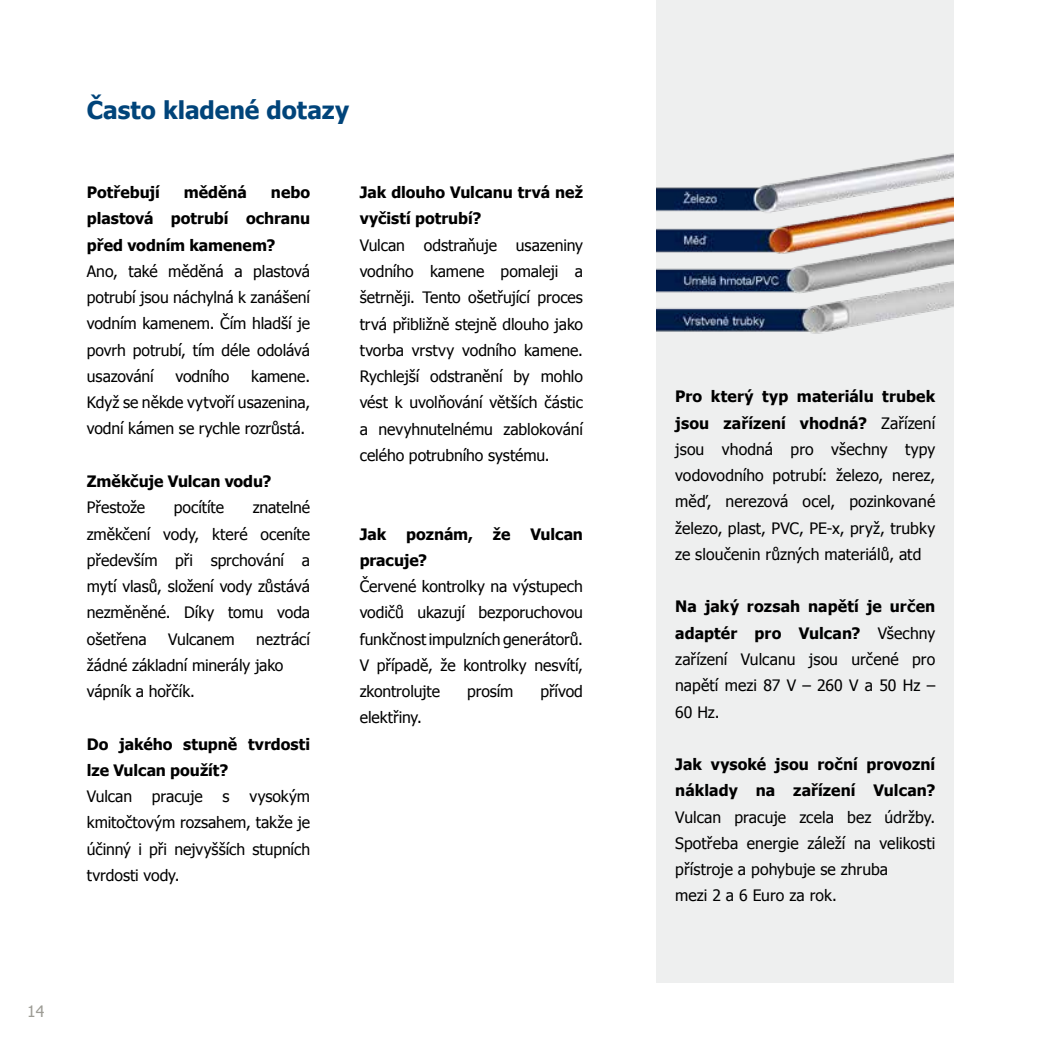
<style>
.page{position:relative;width:1042px;height:1042px;background:#fff}
.page>*{position:absolute;margin:0;border:0;box-sizing:border-box;transform-origin:0 0}
.t1{font:700 24.5px "Tahoma";color:#00447a}
.t2{font:15.75px/26.2px "Tahoma";letter-spacing:-.005em;color:#000;text-align:justify}
.t3{font:700 15.75px/26.2px "Tahoma";color:#000}
.t4{font:15.75px "Tahoma";color:#9d9c95}
.s1{font-weight:700}
</style>
<div class="page">
<div style="left:656px;top:0;width:298px;height:982px;background:#eeefef"></div>
<img style="left:656px;top:153px;width:298px;height:181px">
<h1 class="t1" style="left:87px;top:93px;width:264px">Často kladené dotazy</h1>
<p class="t3" style="left:87px;top:178px;width:74px">Potřebují</p>
<p class="t3" style="left:184px;top:178px;width:65px">měděná</p>
<p class="t3" style="left:87px;top:178px;width:225px;text-align:justify;text-indent:184px">nebo plastová potrubí ochranu před vodním kamenem?</p>
<p class="t2" style="left:87px;top:257px;width:225px">Ano, také měděná a plastová potrubí jsou náchylná k zanášení vodním kamenem. Čím hladší je povrh potrubí, tím déle odolává usazování</p>
<p class="t2" style="left:175px;top:362px;width:55px">vodního</p>
<p class="t2" style="left:87px;top:362px;width:225px;text-indent:164px">kamene.<br>Když se někde vytvoří usazenina, vodní kámen se rychle rozrůstá.</p>
<p class="t3" style="left:87px;top:467px;width:186px">Změkčuje Vulcan vodu?</p>
<p class="t2" style="left:87px;top:494px;width:60px">Přestože</p>
<p class="t2" style="left:174px;top:494px;width:52px">pocítíte</p>
<p class="t2" style="left:87px;top:494px;width:225px;text-indent:166px">znatelné změkčení vody, které oceníte především při sprchování a mytí vlasů, složení vody zůstává nezměněné. Díky tomu voda ošetřena</p>
<p class="t2" style="left:87px;top:625px;width:225px;text-align:left;text-indent:169px">neztrácí žádné základní minerály jako vápník a hořčík.</p>
<p class="t3" style="left:87px;top:730px;width:225px">Do jakého stupně tvrdosti lze Vulcan použít?</p>
<p class="t2" style="left:87px;top:782px;width:47px">Vulcan</p>
<p class="t2" style="left:152px;top:782px;width:52px">pracuje</p>
<p class="t2" style="left:223px;top:782px;width:9px">s</p>
<p class="t2" style="left:168px;top:625px;width:68px">Vulcanem</p>
<p class="t2" style="left:87px;top:782px;width:225px;text-indent:163px">vysokým kmitočtovým rozsahem, takže je účinný i při nejvyšších stupních tvrdosti vody.</p>
<p class="t3" style="left:360px;top:178px;width:225px">Jak dlouho Vulcanu trvá než vyčistí potrubí?</p>
<p class="t2" style="left:360px;top:231px;width:225px">Vulcan odstraňuje usazeniny vodního kamene pomaleji a šetrněji. Tento ošetřující proces trvá přibližně stejně dlouho jako tvorba vrstvy vodního kamene.<br>Rychlejší odstranění by mohlo vést k uvolňování větších částic a nevyhnutelnému zablokování celého potrubního systému.</p>
<p class="t3" style="left:360px;top:520px;width:28px">Jak</p>
<p class="t3" style="left:406px;top:520px;width:68px">poznám,</p>
<p class="t3" style="left:493px;top:520px;width:19px">že</p>
<p class="t3" style="left:530px;top:520px;width:54px">Vulcan</p>
<p class="t3" style="left:360px;top:546px;width:69px">pracuje?</p>
<p class="t2" style="left:360px;top:572px;width:225px">Červené kontrolky na výstupech vodičů ukazují bezporuchovou funkčnost impulzních generátorů.<br>V případě, že kontrolky nesvítí, zkontrolujte</p>
<p class="t2" style="left:467px;top:677px;width:48px">prosím</p>
<p class="t2" style="left:540px;top:677px;width:44px">přívod</p>
<p class="t2" style="left:360px;top:704px;width:64px">elektřiny.</p>
<p class="t4" style="left:27px;top:1001px;width:19px">14</p>
<p class="t2" style="left:675px;top:383px;width:262px"><span class="s1">Pro který typ materiálu trubek jsou zařízení vhodná?</span> Zařízení jsou vhodná pro všechny typy vodovodního potrubí: železo, nerez, měď, nerezová ocel, pozinkované železo, plast, PVC, PE-x, pryž, trubky ze sloučenin různých materiálů, atd</p>
<p class="t2" style="left:675px;top:593px;width:262px"><span class="s1">Na jaký rozsah napětí je určen adaptér pro Vulcan?</span> Všechny zařízení Vulcanu jsou určené pro napětí mezi 87 V – 260 V a 50 Hz – 60 Hz.</p>
<p class="t3" style="left:675px;top:750px;width:262px">Jak vysoké jsou roční provozní náklady na zařízení Vulcan?</p>
<p class="t2" style="left:675px;top:803px;width:262px;text-align:left">Vulcan pracuje zcela bez údržby.<br>Spotřeba energie záleží na velikosti přístroje a pohybuje se zhruba<br>mezi 2 a 6 Euro za rok.</p>
</div>
